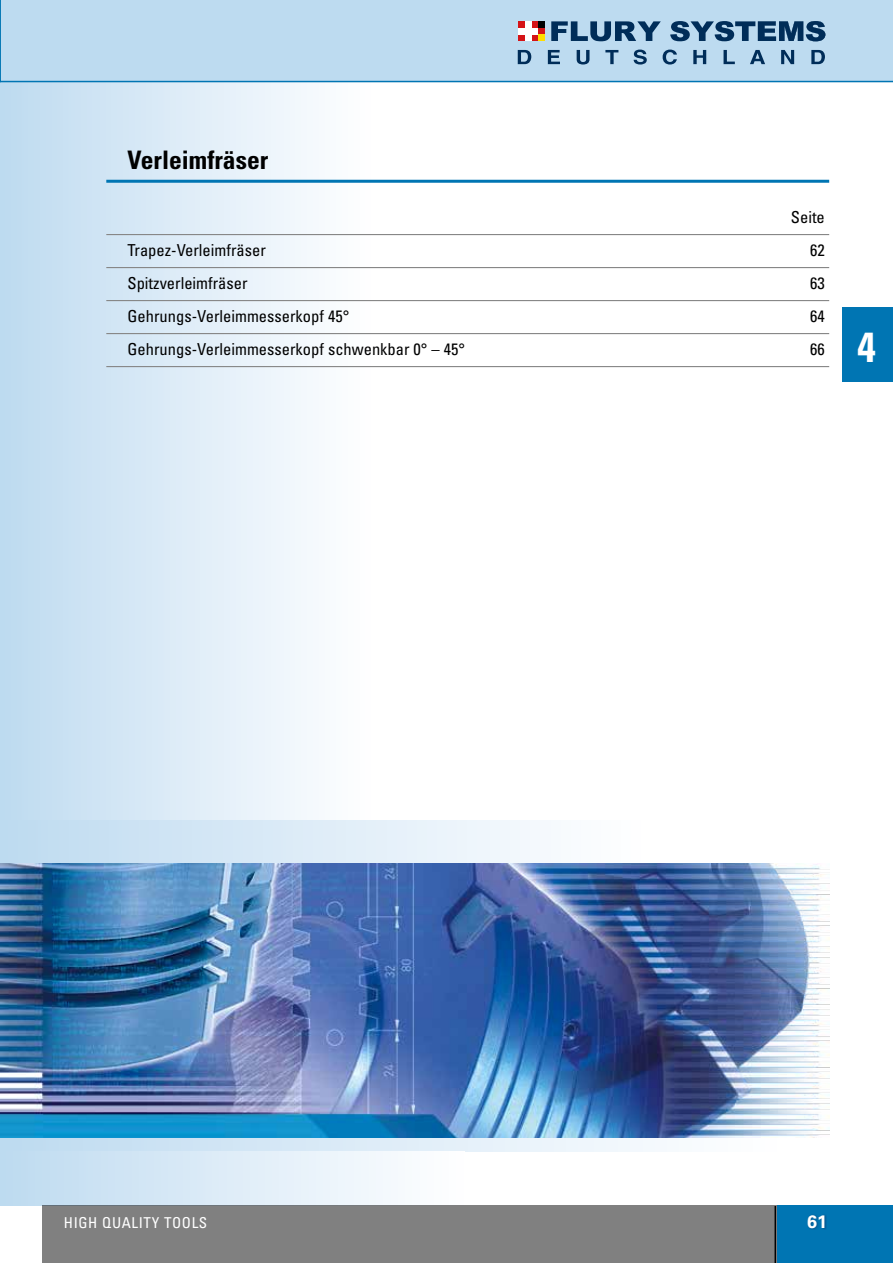
<style>
.page{position:relative;width:893px;height:1263px;background:#fff}
.page>*{position:absolute;margin:0;border:0;box-sizing:border-box;transform-origin:0 0}
.t1{font:700 condensed 42px "Univers LT";color:#fff}
.t2{font:700 condensed 25.5px "Univers LT";color:#000}
.t3{font:700 18px "Univers LT";color:#fff}
.t4{font:condensed 16.5px "Univers";color:#000}
.t5{font:condensed 15px "Univers";letter-spacing:.04em;color:#fff}
</style>
<div class="page">
<div style="left:0;top:50px;width:372px;height:813px;background:linear-gradient(to right,#bedaf0,#fff)"></div>
<div style="left:0;top:820px;width:643px;height:58px;background:linear-gradient(to right,#bedbf0,#fff)"></div>
<div style="left:0;top:1094px;width:780px;height:57px;background:linear-gradient(to right,#bedbf0,#fff)"></div>
<div style="left:0;top:1151px;width:465px;height:54px;background:linear-gradient(to right,#bedbf0,#fff)"></div>
<img style="left:0;top:863px;width:829px;height:274px">
<div style="left:842px;top:308px;width:51px;height:74px;background:#0075b3"></div>
<div style="left:42px;top:1205px;width:735px;height:58px;background:#808080"></div>
<div style="left:777px;top:1205px;width:116px;height:58px;background:#0075b3"></div>
<div style="left:1px;top:0;width:892px;height:82px;background:#bddbf0"></div>
<hr style="left:774px;top:1206px;width:2px;height:57px;background:#000">
<div style="left:807px;top:1213px;width:20px;height:17px;background:#0a4880;opacity:.75"></div>
<svg style="left:518px;top:21px;width:21px;height:20px"></svg>
<div style="left:518px;top:28px;width:21px;height:6px;background:#fff"></div>
<div style="left:525px;top:21px;width:6px;height:20px;background:#fff"></div>
<div style="left:539px;top:21px;width:6px;height:7px;background:#000"></div>
<svg style="left:539px;top:28px;width:6px;height:6px"></svg>
<div style="left:539px;top:34px;width:6px;height:7px;background:#fd0"></div>
<svg style="left:518px;top:50px;width:13px;height:14px"></svg>
<svg style="left:548px;top:50px;width:12px;height:14px"></svg>
<svg style="left:577px;top:50px;width:12px;height:15px"></svg>
<svg style="left:605px;top:50px;width:13px;height:14px"></svg>
<svg style="left:634px;top:50px;width:13px;height:15px"></svg>
<svg style="left:663px;top:50px;width:14px;height:15px"></svg>
<svg style="left:693px;top:50px;width:13px;height:14px"></svg>
<svg style="left:723px;top:50px;width:12px;height:14px"></svg>
<svg style="left:750px;top:50px;width:15px;height:14px"></svg>
<svg style="left:781px;top:50px;width:13px;height:14px"></svg>
<svg style="left:811px;top:50px;width:14px;height:14px"></svg>
<svg style="left:551px;top:21px;width:110px;height:20px;background:#597fa0"></svg>
<svg style="left:670px;top:21px;width:155px;height:20px;background:#4c7396"></svg>
<svg style="left:0;top:0;width:1px;height:82px"></svg>
<hr style="left:106px;top:180px;width:723px;height:3px;background:#0075b3">
<hr style="left:106px;top:234px;width:723px;height:1px;background:#878787">
<hr style="left:106px;top:267px;width:723px;height:1px;background:#878787">
<hr style="left:106px;top:300px;width:723px;height:1px;background:#878787">
<hr style="left:106px;top:333px;width:723px;height:1px;background:#878787">
<hr style="left:106px;top:366px;width:723px;height:1px;background:#878787">
<h2 class="t2" style="left:128px;top:144px;width:142px">Verleimfräser</h2>
<p class="t4" style="left:791px;top:207px;width:35px">Seite</p>
<p class="t4" style="left:128px;top:240px;width:140px">Trapez-Verleimfräser</p>
<p class="t4" style="left:810px;top:240px;width:16px">62</p>
<p class="t4" style="left:128px;top:273px;width:122px">Spitzverleimfräser</p>
<p class="t4" style="left:810px;top:273px;width:16px">63</p>
<p class="t4" style="left:128px;top:306px;width:223px">Gehrungs-Verleimmesserkopf 45°</p>
<p class="t4" style="left:810px;top:306px;width:16px">64</p>
<p class="t4" style="left:128px;top:339px;width:339px">Gehrungs-Verleimmesserkopf schwenkbar 0° – 45°</p>
<p class="t4" style="left:810px;top:339px;width:16px">66</p>
<h1 class="t1" style="left:857px;top:321px;width:20px">4</h1>
<p class="t5" style="left:64px;top:1213px;width:145px">HIGH QUALITY TOOLS</p>
<p class="t3" style="left:807px;top:1211px;width:22px">61</p>
</div>
